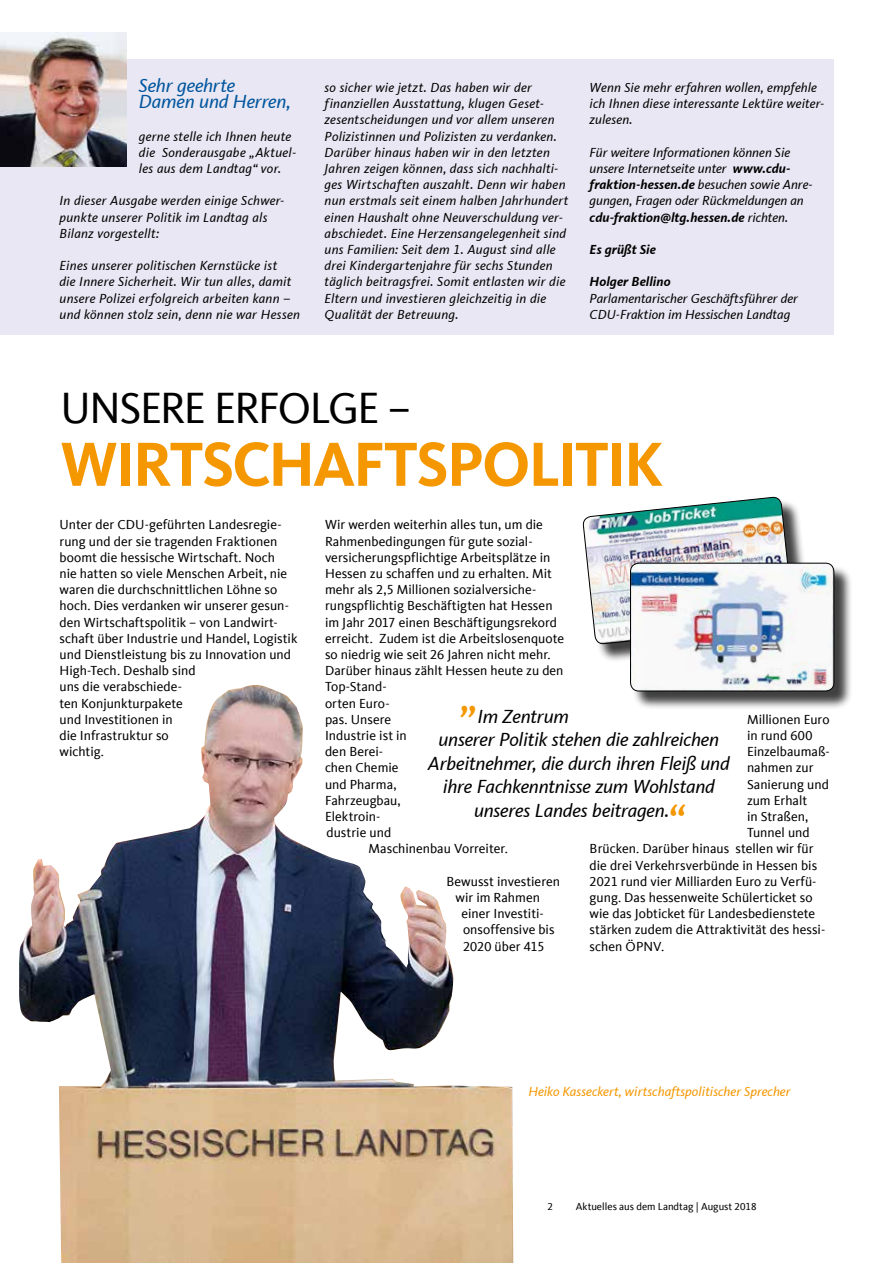
<style>
.page{position:relative;width:893px;height:1263px;background:#fff}
.page>*{position:absolute;margin:0;border:0;box-sizing:border-box;transform-origin:0 0}
.t1{font:700 64.5px "CDU Kievit Tab";letter-spacing:-.035em;color:#f49700}
.t2{font:45px "CDU Kievit Tab";letter-spacing:-.03em;color:#000}
.t3{font:italic 45px "CDU Kievit Tab";color:#f49700}
.t4{font:italic 19.5px "CDU Kievit Tab";letter-spacing:-.015em;color:#000}
.t5{font:italic 19.5px/16.2px "CDU Kievit Tab";letter-spacing:-.01em;color:#00559d}
.t6{font:13.5px/16.2px "CDU Kievit Tab";color:#000}
.t7{font:italic 13.5px/16.2px "CDU Kievit Tab";letter-spacing:.015em;color:#000}
.t8{font:italic 13.5px "CDU Kievit Tab";color:#f49700}
.t9{font:italic 700 13.5px "CDU Kievit Tab";letter-spacing:.005em;color:#000}
.t10{font:10.5px "CDU Kievit Tab";color:#000}
.s1{font-weight:700}
</style>
<div class="page">
<div style="left:0;top:60px;width:833px;height:275px;background:#e8e7f3"></div>
<img style="left:0;top:32px;width:126px;height:135px">
<img style="left:19px;top:688px;width:494px;height:575px">
<div style="left:585px;top:499px;width:227px;height:163px;background:#000;opacity:.75"></div>
<img style="left:582px;top:496px;width:212px;height:154px">
<div style="left:632px;top:565px;width:221px;height:145px;background:#000;opacity:.75"></div>
<img style="left:630px;top:563px;width:204px;height:128px">
<div style="left:630px;top:563px;width:204px;height:128px;border:1px solid #000;border-radius:9px"></div>
<h3 class="t5" style="left:139px;top:77px;width:153px">Sehr geehrte<br>Damen und Herren,</h3>
<p class="t7" style="left:139px;top:128px;width:159px">gerne stelle ich Ihnen heute die Sonderausgabe „Aktuel&shy;les aus dem Landtag“ vor.</p>
<p class="t7" style="left:60px;top:193px;width:226px">In dieser Ausgabe werden einige Schwer&shy;punkte unserer Politik im Landtag als<br>Bilanz vorgestellt:</p>
<p class="t7" style="left:60px;top:258px;width:242px">Eines unserer politischen Kernstücke ist<br>die Innere Sicherheit. Wir tun alles, damit unsere Polizei erfolgreich arbeiten kann – und können stolz sein, denn nie war Hessen</p>
<p class="t7" style="left:325px;top:79px;width:245px">so sicher wie jetzt. Das haben wir der finanziellen Ausstattung, klugen Geset&shy;zesentscheidungen und vor allem unseren Polizistinnen und Polizisten zu verdanken.<br>Darüber hinaus haben wir in den letzten Jahren zeigen können, dass sich nachhalti&shy;ges Wirtschaften auszahlt. Denn wir haben nun erstmals seit einem halben Jahrhundert einen Haushalt ohne Neuverschuldung ver&shy;abschiedet. Eine Herzensangelegenheit sind uns Familien: Seit dem 1. August sind alle drei Kindergartenjahre für sechs Stunden täglich beitragsfrei. Somit entlasten wir die Eltern und investieren gleichzeitig in die Qualität der Betreuung.</p>
<p class="t7" style="left:590px;top:79px;width:236px">Wenn Sie mehr erfahren wollen, empfehle ich Ihnen diese interessante Lektüre weiter&shy;zulesen.</p>
<p class="t7" style="left:590px;top:144px;width:224px">Für weitere Informationen können Sie unsere Internetseite unter <span class="s1">www.cdu&shy;fraktion-hessen.de</span> besuchen sowie Anre&shy;gungen, Fragen oder Rückmeldungen an <span class="s1">cdu-fraktion@ltg.hessen.de</span> richten.</p>
<p class="t9" style="left:590px;top:241px;width:68px">Es grüßt Sie</p>
<p class="t9" style="left:590px;top:274px;width:82px">Holger Bellino</p>
<p class="t7" style="left:590px;top:290px;width:210px">Parlamentarischer Geschäftsführer der<br>CDU-Fraktion im Hessischen Landtag</p>
<h2 class="t2" style="left:60px;top:382px;width:352px">UNSERE ERFOLGE –</h2>
<h1 class="t1" style="left:60px;top:426px;width:604px">WIRTSCHAFTSPOLITIK</h1>
<p class="t6" style="left:325px;top:517px;width:219px">Wir werden weiterhin alles tun, um die</p>
<p class="t6" style="left:325px;top:533px;width:209px">Rahmenbedingungen für gute sozial-</p>
<p class="t6" style="left:325px;top:549px;width:227px">versicherungspflichtige Arbeitsplätze in</p>
<p class="t6" style="left:325px;top:565px;width:228px">Hessen zu schaffen und zu erhalten. Mit</p>
<p class="t6" style="left:325px;top:582px;width:213px">mehr als 2,5 Millionen sozialversiche-</p>
<p class="t6" style="left:325px;top:598px;width:229px">rungspflichtig Beschäftigten hat Hessen</p>
<p class="t6" style="left:325px;top:614px;width:234px">im Jahr 2017 einen Beschäftigungsrekord</p>
<p class="t6" style="left:325px;top:630px;width:241px">erreicht. Zudem ist die Arbeitslosenquote</p>
<p class="t6" style="left:325px;top:646px;width:227px">so niedrig wie seit 26 Jahren nicht mehr.</p>
<p class="t6" style="left:325px;top:663px;width:240px">Darüber hinaus zählt Hessen heute zu den</p>
<p class="t6" style="left:325px;top:679px;width:63px">Top-Stand-</p>
<p class="t6" style="left:325px;top:695px;width:66px">orten Euro-</p>
<p class="t6" style="left:325px;top:711px;width:68px">pas. Unsere</p>
<p class="t6" style="left:325px;top:727px;width:83px">Industrie ist in</p>
<p class="t6" style="left:325px;top:744px;width:60px">den Berei-</p>
<p class="t6" style="left:325px;top:760px;width:75px">chen Chemie</p>
<p class="t6" style="left:325px;top:776px;width:73px">und Pharma,</p>
<p class="t6" style="left:325px;top:792px;width:77px">Fahrzeugbau,</p>
<p class="t6" style="left:325px;top:808px;width:57px">Elektroin-</p>
<p class="t6" style="left:326px;top:825px;width:66px">dustrie und</p>
<p class="t6" style="left:368px;top:841px;width:141px">Maschinenbau Vorreiter.</p>
<p class="t6" style="left:446px;top:873px;width:115px">Bewusst investieren</p>
<p class="t6" style="left:455px;top:889px;width:86px">wir im Rahmen</p>
<p class="t6" style="left:461px;top:906px;width:84px">einer Investiti-</p>
<p class="t6" style="left:463px;top:922px;width:93px">onsoffensive bis</p>
<p class="t6" style="left:463px;top:938px;width:83px">2020 über 415</p>
<p class="t6" style="left:60px;top:517px;width:239px">Unter der CDU-geführten Landesregie&shy;rung und der sie tragenden Fraktionen boomt die hessische Wirtschaft. Noch<br>nie hatten so viele Menschen Arbeit, nie waren die durchschnittlichen Löhne so hoch. Dies verdanken wir unserer gesun&shy;den Wirtschaftspolitik – von Landwirt&shy;schaft über Industrie und Handel, Logistik und Dienstleistung bis zu Innovation und<br>High-Tech. Deshalb sind<br>uns die verabschiede-<br>ten Konjunkturpakete<br>und Investitionen in<br>die Infrastruktur so<br>wichtig.</p>
<h2 class="t3" style="left:461px;top:670px;width:18px">„</h2>
<h3 class="t4" style="left:477px;top:705px;width:93px">Im Zentrum</h3>
<h3 class="t4" style="left:438px;top:728px;width:282px">unserer Politik stehen die zahlreichen</h3>
<h3 class="t4" style="left:428px;top:752px;width:303px">Arbeitnehmer, die durch ihren Fleiß und</h3>
<h3 class="t4" style="left:443px;top:775px;width:273px">ihre Fachkenntnisse zum Wohlstand</h3>
<h3 class="t4" style="left:474px;top:799px;width:197px">unseres Landes beitragen.</h3>
<h2 class="t3" style="left:667px;top:793px;width:18px">“</h2>
<p class="t6" style="left:747px;top:711px;width:84px">Millionen Euro</p>
<p class="t6" style="left:747px;top:727px;width:67px">in rund 600</p>
<p class="t6" style="left:747px;top:744px;width:84px">Einzelbaumaß-</p>
<p class="t6" style="left:747px;top:760px;width:68px">nahmen zur</p>
<p class="t6" style="left:747px;top:776px;width:83px">Sanierung und</p>
<p class="t6" style="left:747px;top:792px;width:62px">zum Erhalt</p>
<p class="t6" style="left:747px;top:808px;width:63px">in Straßen,</p>
<p class="t6" style="left:747px;top:825px;width:64px">Tunnel und</p>
<p class="t6" style="left:590px;top:841px;width:225px">Brücken. Darüber hinaus stellen wir für</p>
<p class="t6" style="left:590px;top:857px;width:229px">die drei Verkehrsverbünde in Hessen bis</p>
<p class="t6" style="left:590px;top:873px;width:228px">2021 rund vier Milliarden Euro zu Verfü-</p>
<p class="t6" style="left:590px;top:889px;width:224px">gung. Das hessenweite Schülerticket so</p>
<p class="t6" style="left:590px;top:906px;width:227px">wie das Jobticket für Landesbedienstete</p>
<p class="t6" style="left:590px;top:922px;width:237px">stärken zudem die Attraktivität des hessi-</p>
<p class="t6" style="left:590px;top:938px;width:76px">schen ÖPNV.</p>
<p class="t8" style="left:528px;top:1084px;width:264px">Heiko Kasseckert, wirtschaftspolitischer Sprecher</p>
<p class="t10" style="left:547px;top:1200px;width:7px">2</p>
<p class="t10" style="left:576px;top:1200px;width:182px">Aktuelles aus dem Landtag | August 2018</p>
</div>
